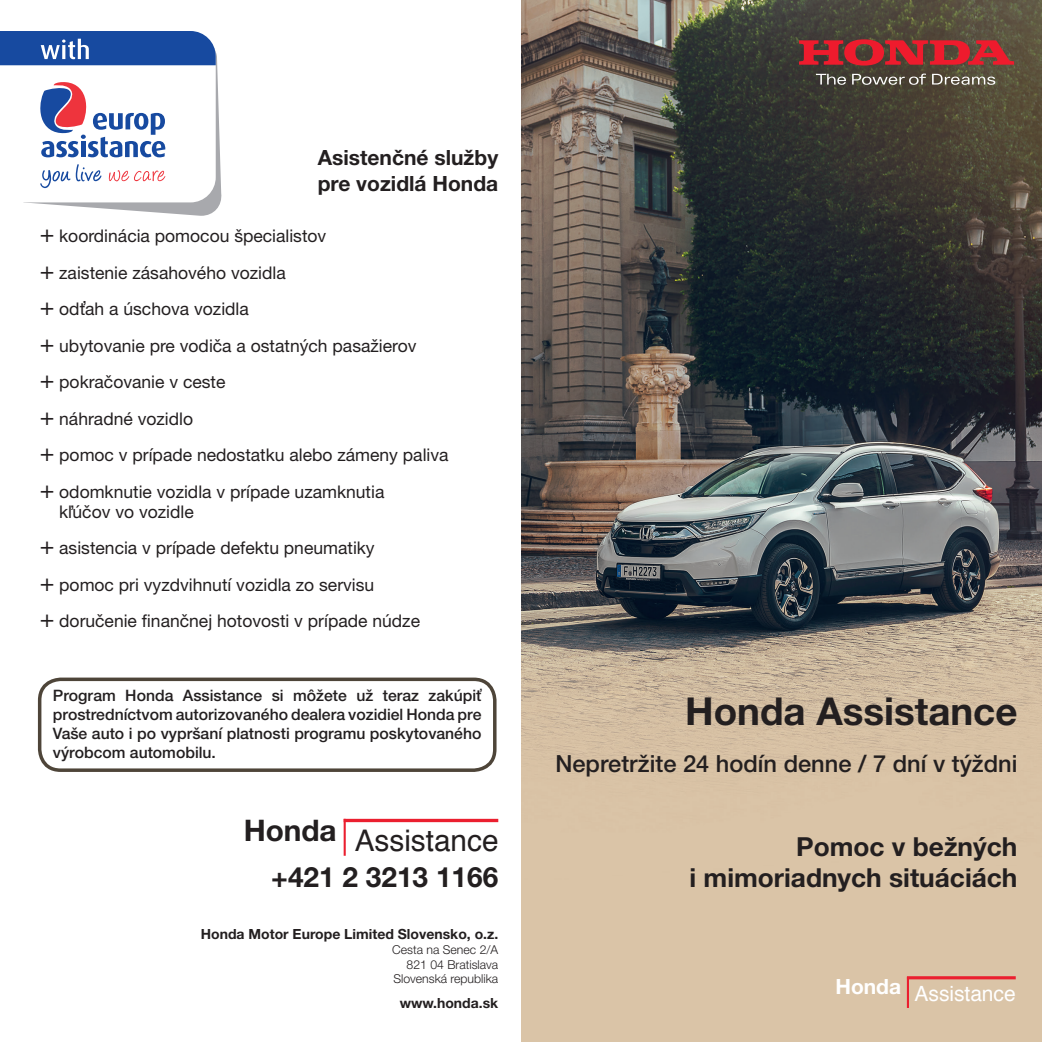
<style>
.page{position:relative;width:1042px;height:1042px;background:#fff}
.page>*{position:absolute;margin:0;border:0;box-sizing:border-box;transform-origin:0 0}
.t1{font:700 38.5px "Helvetica Neue CE";color:#231f20}
.t2{font:29.75px "Helvetica";color:#231f20}
.t3{font:700 29.75px "Helvetica Neue CE";letter-spacing:-.005em;color:#231f20}
.t4{font:700 28px "Helvetica Neue CE";color:#231f20}
.t5{font:700 26.25px "Helvetica Neue CE";color:#231f20}
.t6{font:500 23.62px "Helvetica Neue CE";color:#231f20}
.t7{font:700 21px "Helvetica Neue CE";color:#231f20}
.t8{font:21px "Helvetica";color:#fff}
.t9{font:700 21px "Helvetica Neue CE";color:#fff}
.t10{font:17.5px/19.9px "Helvetica Neue CE";color:#231f20}
.t11{font:500 15.75px/18.9px "Helvetica Neue CE";color:#231f20;text-align:justify}
.t12{font:700 14px "Helvetica Neue CE";color:#231f20}
.t13{font:300 12.25px "Helvetica Neue CE";color:#231f20}
.s1{font-size:24.5px}
</style>
<div class="page">
<img style="left:522px;top:0;width:520px;height:1042px">
<hr style="left:907px;top:976px;width:108px;height:3px;background:#eb1f2f">
<hr style="left:907px;top:977px;width:2px;height:31px;background:#eb1f2f">
<svg style="left:816px;top:74px;width:30px;height:11px"></svg>
<svg style="left:852px;top:74px;width:74px;height:11px"></svg>
<svg style="left:932px;top:74px;width:63px;height:11px"></svg>
<svg style="left:799px;top:39px;width:215px;height:27px;background:#a32f32"></svg>
<hr style="left:344px;top:819px;width:154px;height:3px;background:#eb1f2f">
<hr style="left:344px;top:819px;width:2px;height:37px;background:#eb1f2f">
<div style="left:38px;top:677px;width:458px;height:95px;border:4px solid #4e4539;border-radius:21px"></div>
<svg style="left:0;top:31px;width:222px;height:185px"></svg>
<p class="t7" style="left:318px;top:145px;width:182px">Asistenčné služby</p>
<p class="t7" style="left:318px;top:170px;width:182px">pre vozidlá Honda</p>
<p class="t10" style="left:40px;top:227px;width:288px"><span class="s1">+</span> koordinácia pomocou špecialistov</p>
<p class="t10" style="left:40px;top:264px;width:248px"><span class="s1">+</span> zaistenie zásahového vozidla</p>
<p class="t10" style="left:40px;top:300px;width:211px"><span class="s1">+</span> odťah a úschova vozidla</p>
<p class="t10" style="left:40px;top:337px;width:378px"><span class="s1">+</span> ubytovanie pre vodiča a ostatných pasažierov</p>
<p class="t10" style="left:40px;top:373px;width:187px"><span class="s1">+</span> pokračovanie v ceste</p>
<p class="t10" style="left:40px;top:410px;width:155px"><span class="s1">+</span> náhradné vozidlo</p>
<p class="t10" style="left:40px;top:446px;width:410px"><span class="s1">+</span> pomoc v prípade nedostatku alebo zámeny paliva</p>
<p class="t10" style="left:59px;top:483px;width:327px;text-indent:-20px"><span class="s1">+</span> odomknutie vozidla v prípade uzamknutia kľúčov vo vozidle</p>
<p class="t10" style="left:40px;top:539px;width:336px"><span class="s1">+</span> asistencia v prípade defektu pneumatiky</p>
<p class="t10" style="left:40px;top:576px;width:336px"><span class="s1">+</span> pomoc pri vyzdvihnutí vozidla zo servisu</p>
<p class="t10" style="left:40px;top:612px;width:382px"><span class="s1">+</span> doručenie finančnej hotovosti v prípade núdze</p>
<p class="t11" style="left:53px;top:688px;width:430px">Program Honda Assistance si môžete už teraz zakúpiť prostredníctvom autorizovaného dealera vozidiel Honda pre Vaše auto i po vypršaní platnosti programu poskytovaného výrobcom automobilu.</p>
<p class="t3" style="left:244px;top:812px;width:94px">Honda</p>
<p class="t2" style="left:355px;top:817px;width:145px">Assistance</p>
<p class="t4" style="left:271px;top:859px;width:228px">+421 2 3213 1166</p>
<p class="t12" style="left:201px;top:925px;width:299px">Honda Motor Europe Limited Slovensko, o.z.</p>
<p class="t13" style="left:392px;top:942px;width:107px">Cesta na Senec 2/A</p>
<p class="t13" style="left:406px;top:957px;width:93px">821 04 Bratislava</p>
<p class="t13" style="left:393px;top:972px;width:106px">Slovenská republika</p>
<p class="t12" style="left:400px;top:994px;width:100px">www.honda.sk</p>
<p class="t1" style="left:685px;top:687px;width:334px">Honda Assistance</p>
<p class="t6" style="left:555px;top:750px;width:463px">Nepretržite 24 hodín denne / 7 dní v týždni</p>
<p class="t5" style="left:796px;top:830px;width:223px">Pomoc v bežných</p>
<p class="t5" style="left:689px;top:861px;width:329px">i mimoriadnych situáciách</p>
<p class="t9" style="left:835px;top:974px;width:67px">Honda</p>
<p class="t8" style="left:914px;top:977px;width:103px">Assistance</p>
</div>
